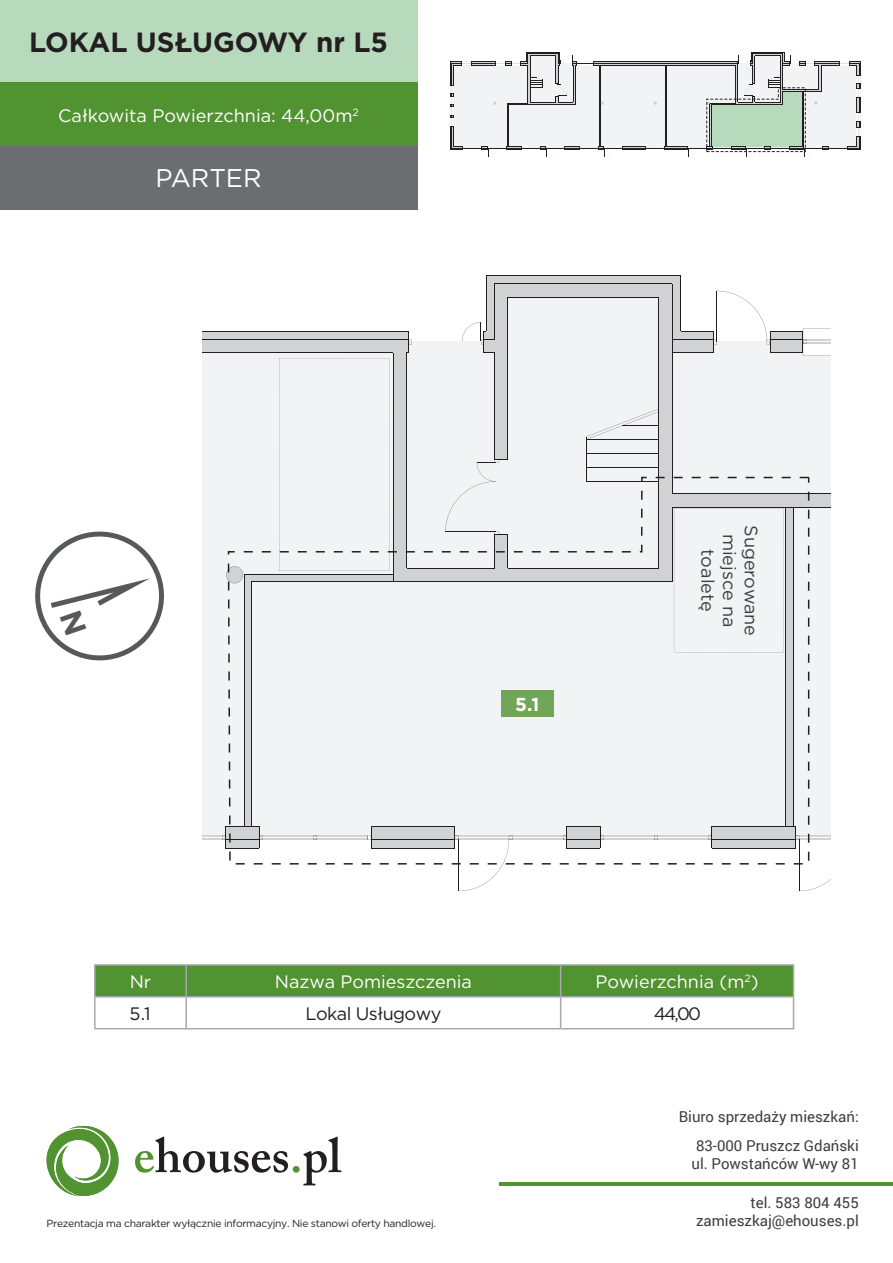
<style>
.page{position:relative;width:893px;height:1263px;background:#fff}
.page>*{position:absolute;margin:0;border:0;box-sizing:border-box;transform-origin:0 0}
.t1{font:700 27.75px "Gotham";color:#231f20}
.t2{font:25.65px "Gotham";color:#fff}
.t3{font:700 18.75px "Gotham";color:#fff}
.t4{font:18px "Gotham";color:#fff}
.t5{font:18px "Gotham";color:#3e3e3f}
.t6{font:18px "Gotham";letter-spacing:-.03em;color:#231f20}
.t7{font:15px/28.5px "Roboto";color:#3e3e3f;text-align:right}
.t8{font:10.35px "Gotham";letter-spacing:-.03em;color:#231f20}
</style>
<div class="page">
<div style="left:451px;top:63px;width:408px;height:85px;background:#f2f3f4"></div>
<div style="left:528px;top:54px;width:30px;height:11px;background:#f2f3f4"></div>
<div style="left:752px;top:54px;width:31px;height:11px;background:#f2f3f4"></div>
<svg style="left:454px;top:146px;width:9px;height:4px"></svg>
<svg style="left:507px;top:146px;width:14px;height:4px"></svg>
<svg style="left:565px;top:146px;width:14px;height:4px"></svg>
<svg style="left:665px;top:146px;width:23px;height:4px"></svg>
<hr style="left:751px;top:54px;width:4px;height:11px;background:#231f20">
<hr style="left:594px;top:62px;width:144px;height:3px;background:#d1d2d4">
<svg style="left:526px;top:52px;width:30px;height:4px"></svg>
<hr style="left:459px;top:62px;width:69px;height:3px;background:#d1d2d4">
<svg style="left:526px;top:53px;width:4px;height:12px"></svg>
<hr style="left:780px;top:64px;width:3px;height:40px;background:#d1d2d4">
<hr style="left:752px;top:64px;width:3px;height:20px;background:#d1d2d4">
<hr style="left:735px;top:64px;width:3px;height:40px;background:#d1d2d4">
<hr style="left:573px;top:64px;width:2px;height:40px;background:#d1d2d4">
<hr style="left:556px;top:64px;width:2px;height:20px;background:#d1d2d4">
<hr style="left:528px;top:102px;width:47px;height:2px;background:#d1d2d4">
<svg style="left:508px;top:103px;width:20px;height:1px"></svg>
<hr style="left:508px;top:104px;width:1px;height:43px;background:#d1d2d4">
<hr style="left:599px;top:65px;width:2px;height:82px;background:#d1d2d4">
<hr style="left:665px;top:64px;width:1px;height:83px;background:#d1d2d4">
<hr style="left:528px;top:65px;width:2px;height:39px;background:#d1d2d4">
<hr style="left:819px;top:64px;width:2px;height:26px;background:#d1d2d4">
<svg style="left:751px;top:52px;width:33px;height:4px"></svg>
<svg style="left:848px;top:146px;width:12px;height:4px"></svg>
<hr style="left:799px;top:62px;width:61px;height:3px;background:#d1d2d4">
<hr style="left:857px;top:62px;width:3px;height:86px;background:#d1d2d4">
<svg style="left:623px;top:146px;width:23px;height:4px"></svg>
<svg style="left:450px;top:66px;width:4px;height:84px"></svg>
<svg style="left:530px;top:75px;width:12px;height:5px"></svg>
<svg style="left:738px;top:55px;width:16px;height:10px"></svg>
<svg style="left:556px;top:84px;width:10px;height:19px"></svg>
<svg style="left:450px;top:61px;width:21px;height:5px"></svg>
<svg style="left:840px;top:62px;width:9px;height:3px"></svg>
<svg style="left:496px;top:61px;width:25px;height:5px"></svg>
<svg style="left:556px;top:52px;width:38px;height:14px"></svg>
<svg style="left:450px;top:85px;width:4px;height:42px"></svg>
<svg style="left:780px;top:55px;width:35px;height:11px"></svg>
<svg style="left:646px;top:148px;width:19px;height:1px"></svg>
<svg style="left:856px;top:113px;width:5px;height:9px"></svg>
<svg style="left:856px;top:128px;width:5px;height:9px"></svg>
<svg style="left:856px;top:75px;width:5px;height:23px"></svg>
<svg style="left:463px;top:146px;width:44px;height:11px"></svg>
<svg style="left:521px;top:146px;width:44px;height:11px"></svg>
<svg style="left:579px;top:146px;width:44px;height:11px"></svg>
<svg style="left:688px;top:75px;width:160px;height:82px"></svg>
<svg style="left:46px;top:1126px;width:73px;height:70px"></svg>
<svg style="left:135px;top:1137px;width:153px;height:35px"></svg>
<div style="left:293px;top:1166px;width:7px;height:6px;background:#519231;border-radius:50%"></div>
<svg style="left:303px;top:1137px;width:38px;height:48px"></svg>
<hr style="left:499px;top:1182px;width:394px;height:3px;background:#519231">
<div style="left:0;top:0;width:417px;height:83px;background:#b7d9bc"></div>
<div style="left:0;top:83px;width:417px;height:63px;background:#519231"></div>
<div style="left:0;top:146px;width:417px;height:63px;background:#6c6d70"></div>
<div style="left:202px;top:341px;width:629px;height:497px;background:#f2f3f4"></div>
<div style="left:494px;top:284px;width:178px;height:69px;background:#f2f3f4"></div>
<div style="left:659px;top:331px;width:55px;height:22px;background:#d1d2d4"></div>
<div style="left:659px;top:288px;width:22px;height:62px;background:#d1d2d4"></div>
<div style="left:486px;top:288px;width:22px;height:65px;background:#d1d2d4"></div>
<div style="left:202px;top:331px;width:207px;height:22px;background:#d1d2d4"></div>
<div style="left:659px;top:346px;width:13px;height:235px;background:#d1d2d4"></div>
<div style="left:494px;top:344px;width:14px;height:116px;background:#d1d2d4"></div>
<div style="left:393px;top:344px;width:14px;height:234px;background:#d1d2d4"></div>
<div style="left:660px;top:494px;width:171px;height:13px;background:#d1d2d4"></div>
<div style="left:486px;top:275px;width:195px;height:22px;background:#d1d2d4"></div>
<div style="left:770px;top:331px;width:61px;height:22px;background:#d1d2d4"></div>
<svg style="left:586px;top:409px;width:73px;height:30px"></svg>
<hr style="left:622px;top:425px;width:37px;height:1px;background:#231f20">
<hr style="left:586px;top:439px;width:73px;height:1px;background:#231f20">
<hr style="left:586px;top:453px;width:73px;height:1px;background:#231f20">
<hr style="left:586px;top:467px;width:73px;height:1px;background:#231f20">
<hr style="left:586px;top:437px;width:1px;height:44px;background:#231f20">
<hr style="left:202px;top:331px;width:207px;height:1px;background:#231f20">
<hr style="left:771px;top:339px;width:60px;height:1px;background:#231f20">
<hr style="left:672px;top:339px;width:42px;height:1px;background:#231f20">
<hr style="left:672px;top:507px;width:159px;height:1px;background:#231f20">
<hr style="left:672px;top:494px;width:159px;height:1px;background:#231f20">
<hr style="left:486px;top:275px;width:195px;height:1px;background:#231f20">
<hr style="left:508px;top:297px;width:151px;height:1px;background:#231f20">
<hr style="left:494px;top:283px;width:178px;height:1px;background:#231f20">
<hr style="left:202px;top:353px;width:191px;height:1px;background:#231f20">
<hr style="left:202px;top:339px;width:207px;height:1px;background:#231f20">
<hr style="left:508px;top:297px;width:1px;height:163px;background:#231f20">
<hr style="left:494px;top:284px;width:1px;height:55px;background:#231f20">
<hr style="left:494px;top:353px;width:1px;height:107px;background:#231f20">
<hr style="left:407px;top:353px;width:1px;height:215px;background:#231f20">
<hr style="left:393px;top:353px;width:1px;height:228px;background:#231f20">
<hr style="left:672px;top:338px;width:1px;height:156px;background:#231f20">
<hr style="left:486px;top:275px;width:1px;height:56px;background:#231f20">
<hr style="left:659px;top:297px;width:1px;height:271px;background:#231f20">
<hr style="left:672px;top:284px;width:1px;height:55px;background:#231f20">
<hr style="left:680px;top:275px;width:1px;height:56px;background:#231f20">
<svg style="left:476px;top:459px;width:32px;height:17px"></svg>
<svg style="left:462px;top:322px;width:32px;height:31px"></svg>
<svg style="left:407px;top:332px;width:5px;height:22px"></svg>
<svg style="left:279px;top:358px;width:110px;height:118px"></svg>
<svg style="left:803px;top:328px;width:28px;height:27px"></svg>
<svg style="left:202px;top:826px;width:25px;height:22px"></svg>
<svg style="left:713px;top:291px;width:58px;height:62px"></svg>
<svg style="left:458px;top:865px;width:45px;height:26px"></svg>
<hr style="left:459px;top:839px;width:1px;height:52px;background:#231f20">
<svg style="left:800px;top:835px;width:31px;height:56px"></svg>
<hr style="left:799px;top:839px;width:1px;height:52px;background:#231f20">
<hr style="left:672px;top:353px;width:41px;height:1px;background:#231f20">
<hr style="left:681px;top:331px;width:32px;height:1px;background:#231f20">
<hr style="left:770px;top:353px;width:33px;height:1px;background:#231f20">
<hr style="left:770px;top:331px;width:33px;height:1px;background:#231f20">
<hr style="left:226px;top:826px;width:33px;height:1px;background:#231f20">
<hr style="left:226px;top:848px;width:33px;height:1px;background:#231f20">
<div style="left:96px;top:966px;width:697px;height:30px;background:#519231"></div>
<hr style="left:94px;top:964px;width:92px;height:2px;background:#a8a9ad">
<hr style="left:94px;top:966px;width:2px;height:30px;background:#a8a9ad">
<hr style="left:186px;top:964px;width:375px;height:2px;background:#a8a9ad">
<hr style="left:185px;top:966px;width:2px;height:30px;background:#a8a9ad">
<hr style="left:561px;top:964px;width:233px;height:2px;background:#a8a9ad">
<hr style="left:560px;top:966px;width:1px;height:30px;background:#a8a9ad">
<hr style="left:793px;top:966px;width:1px;height:30px;background:#a8a9ad">
<hr style="left:94px;top:996px;width:92px;height:1px;background:#a8a9ad">
<hr style="left:94px;top:997px;width:2px;height:31px;background:#a8a9ad">
<hr style="left:186px;top:996px;width:375px;height:1px;background:#a8a9ad">
<hr style="left:185px;top:997px;width:2px;height:31px;background:#a8a9ad">
<hr style="left:561px;top:996px;width:233px;height:1px;background:#a8a9ad">
<hr style="left:560px;top:997px;width:1px;height:31px;background:#a8a9ad">
<hr style="left:793px;top:997px;width:1px;height:31px;background:#a8a9ad">
<hr style="left:94px;top:1028px;width:92px;height:1px;background:#a8a9ad">
<hr style="left:186px;top:1028px;width:375px;height:1px;background:#a8a9ad">
<hr style="left:561px;top:1028px;width:233px;height:1px;background:#a8a9ad">
<svg style="left:227px;top:476px;width:583px;height:389px"></svg>
<svg style="left:35px;top:531px;width:129px;height:130px"></svg>
<h1 class="t1" style="left:29px;top:24px;width:360px">LOKAL USŁUGOWY nr L5</h1>
<p class="t4" style="left:58px;top:104px;width:302px">Całkowita Powierzchnia: 44,00m<sup>2</sup></p>
<h2 class="t2" style="left:155px;top:162px;width:108px">PARTER</h2>
<p class="t3" style="left:515px;top:691px;width:26px">5.1</p>
<p class="t5" style="left:741px;top:533px;width:96px;rotate:90deg">miejsce na</p>
<p class="t5" style="left:763px;top:525px;width:112px;rotate:90deg">Sugerowane</p>
<p class="t5" style="left:719px;top:549px;width:64px;rotate:90deg">toaletę</p>
<p class="t4" style="left:130px;top:970px;width:23px">Nr</p>
<p class="t4" style="left:275px;top:970px;width:199px">Nazwa Pomieszczenia</p>
<p class="t4" style="left:596px;top:970px;width:164px">Powierzchnia (m<sup>2</sup>)</p>
<p class="t6" style="left:130px;top:1002px;width:22px">5.1</p>
<p class="t6" style="left:306px;top:1002px;width:137px">Lokal Usługowy</p>
<p class="t6" style="left:654px;top:1002px;width:49px">44,00</p>
<p class="t7" style="left:679px;top:1102px;width:182px">Biuro sprzedaży mieszkań:<br>83-000 Pruszcz Gdański</p>
<p class="t7" style="left:691px;top:1149px;width:169px">ul. Powstańców W-wy 81</p>
<p class="t7" style="left:751px;top:1188px;width:110px">tel. 583 804 455</p>
<p class="t8" style="left:47px;top:1217px;width:391px">Prezentacja ma charakter wyłącznie informacyjny. Nie stanowi oferty handlowej.</p>
<p class="t7" style="left:696px;top:1206px;width:164px">zamieszkaj@ehouses.pl</p>
</div>
